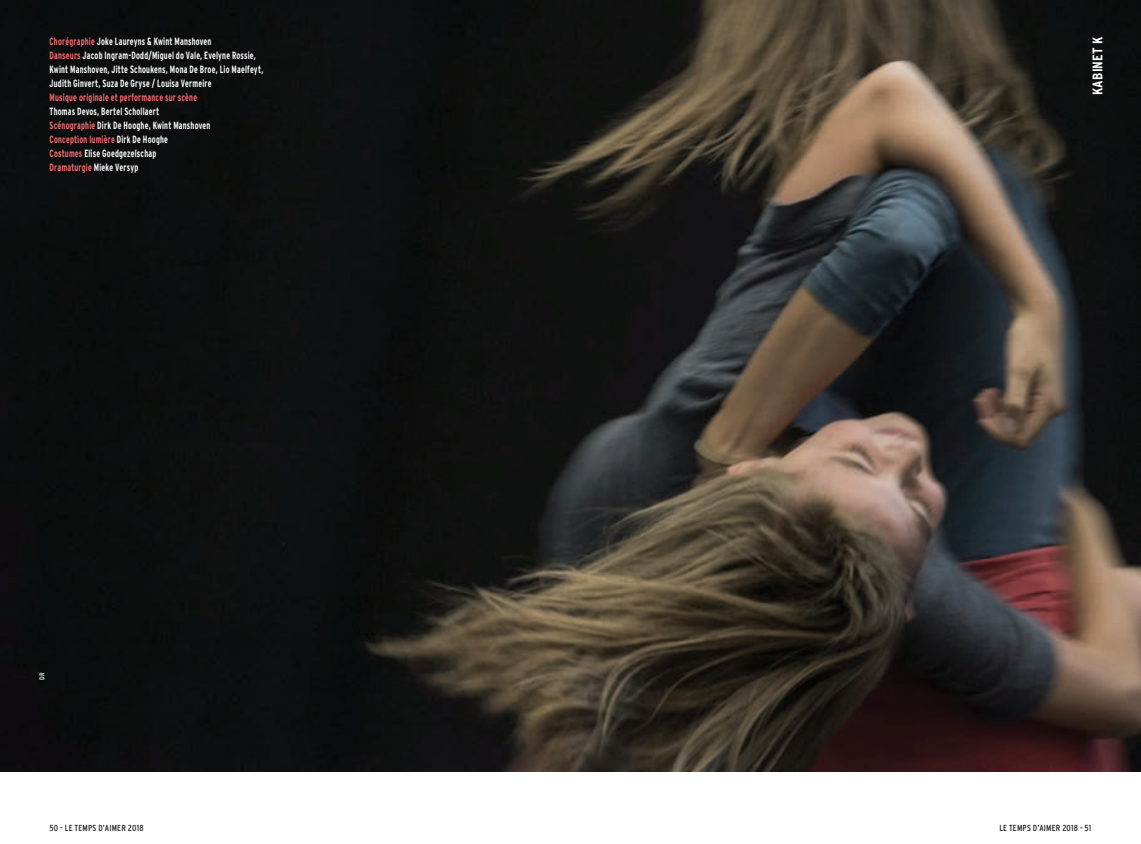
<style>
.page{position:relative;width:1141px;height:844px;background:#fff}
.page>*{position:absolute;margin:0;border:0;box-sizing:border-box;transform-origin:0 0}
._00-onglet-TA{font:700 condensed 14px "Interstate";letter-spacing:.015em;color:#fff}
._04-distrib-TA{font:700 condensed 10.5px/14px "Interstate";letter-spacing:.025em;color:#fff;scale:.8 1}
._04-distrib-TA-2{font:700 condensed 10.5px/14px "Interstate";letter-spacing:.025em;color:#f26f72;scale:.8 1}
.t1{font:condensed 8.75px "Interstate";letter-spacing:.025em;color:#231f20}
._06-crédit-TA{font:condensed 7px "Interstate";color:#fff}
.s1{color:#f26f72}
.s2{color:#fff}
</style>
<div class="page">
<img style="left:0;top:0;width:1141px;height:771px">
<p class="_04-distrib-TA" style="left:50px;top:34px;width:204px"><span class="s1">Chorégraphie</span> Joke Laureyns &amp; Kwint Manshoven</p>
<p class="_04-distrib-TA" style="left:50px;top:48px;width:269px"><span class="s1">Danseurs</span> Jacob Ingram-Dodd/Miguel do Vale, Evelyne Rossie,<br>Kwint Manshoven, Jitte Schoukens, Mona De Broe, Lio Maelfeyt,<br>Judith Ginvert, Suza De Gryse / Louisa Vermeire</p>
<p class="_04-distrib-TA-2" style="left:50px;top:90px;width:186px">Musique originale et performance sur scène<br><span class="s2">Thomas Devos, Bertel Schollaert</span></p>
<p class="_04-distrib-TA" style="left:50px;top:118px;width:202px"><span class="s1">Scénographie</span> Dirk De Hooghe, Kwint Manshoven</p>
<p class="_04-distrib-TA-2" style="left:50px;top:132px;width:150px">Conception lumière <span class="s2">Dirk De Hooghe</span></p>
<p class="_04-distrib-TA" style="left:50px;top:146px;width:135px"><span class="s1">Costumes</span> Elise Goedgezelschap</p>
<p class="_04-distrib-TA-2" style="left:50px;top:160px;width:112px">Dramaturgie <span class="s2">Mieke Versyp</span></p>
<p class="_06-crédit-TA" style="left:38px;top:679px;width:9px;rotate:-90deg">DR</p>
<p class="_00-onglet-TA" style="left:1090px;top:95px;width:60px;rotate:-90deg">KABINET K</p>
<p class="t1" style="left:50px;top:823px;width:95px">50 - LE TEMPS D’AIMER 2018</p>
<p class="t1" style="left:999px;top:823px;width:93px">LE TEMPS D’AIMER 2018 - 51</p>
</div>
